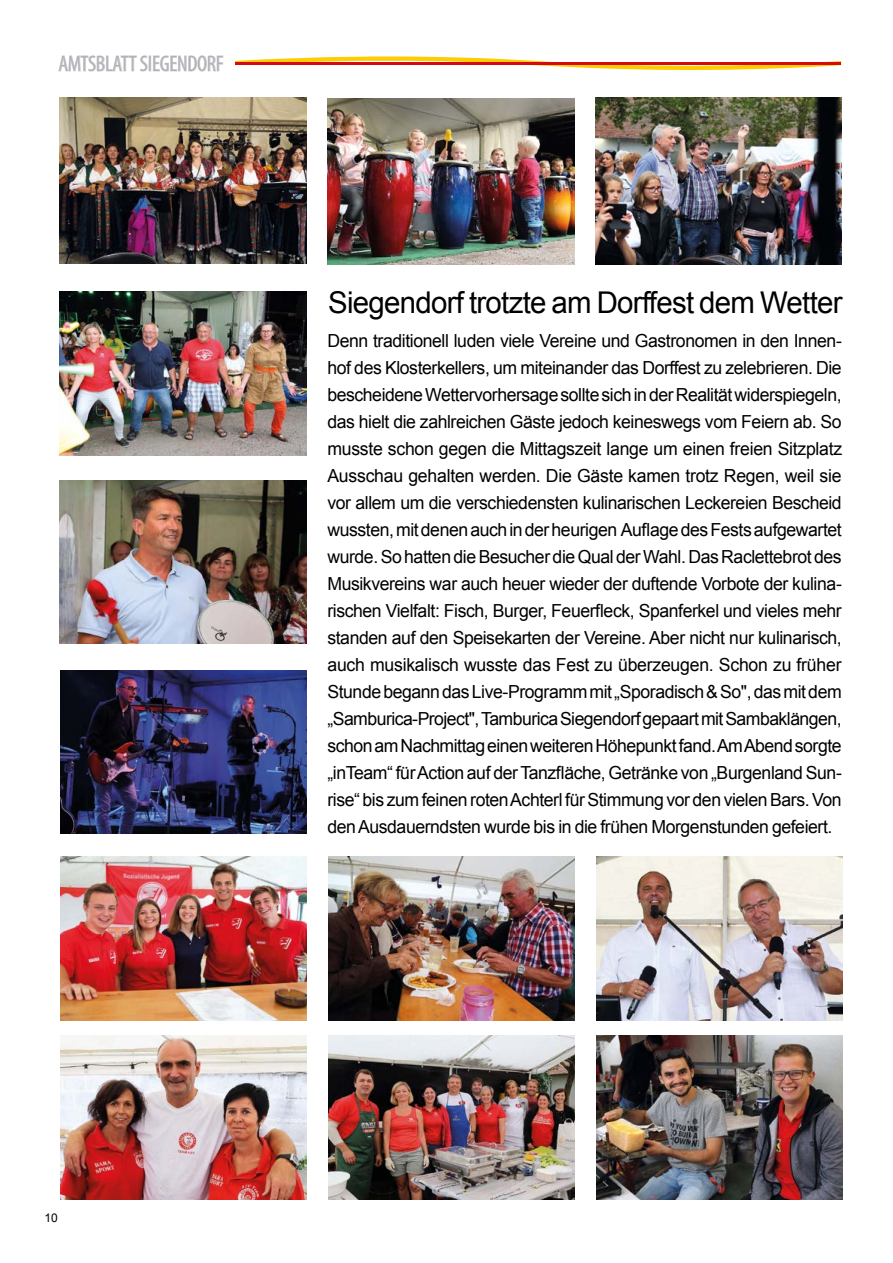
<style>
.page{position:relative;width:893px;height:1263px;background:#fff}
.page>*{position:absolute;margin:0;border:0;box-sizing:border-box;transform-origin:0 0}
.t1{font:30px "Arial";letter-spacing:-.025em;color:#000}
.t2{font:condensed 22.5px "Myriad Pro";letter-spacing:-.01em;color:#b2b2b6}
.t3{font:18px/27px "Arial";letter-spacing:-.025em;color:#000;text-align:justify}
.t4{font:12px "Arial";color:#000}
</style>
<div class="page">
<svg style="left:58px;top:55px;width:166px;height:17px"></svg>
<svg style="left:235px;top:56px;width:606px;height:14px"></svg>
<hr style="left:235px;top:62px;width:606px;height:3px;background:#d50911">
<img style="left:60px;top:98px;width:246px;height:166px">
<img style="left:327px;top:98px;width:247px;height:166px">
<img style="left:595px;top:98px;width:247px;height:166px">
<img style="left:60px;top:291px;width:246px;height:164px">
<img style="left:60px;top:670px;width:247px;height:163px">
<img style="left:60px;top:857px;width:247px;height:163px">
<img style="left:328px;top:857px;width:247px;height:163px">
<img style="left:596px;top:857px;width:247px;height:163px">
<img style="left:60px;top:1036px;width:247px;height:163px">
<img style="left:328px;top:1036px;width:247px;height:163px">
<img style="left:596px;top:1036px;width:247px;height:163px">
<img style="left:60px;top:480px;width:246px;height:163px">
<p class="t2" style="left:58px;top:50px;width:167px">AMTSBLATT SIEGENDORF</p>
<h1 class="t1" style="left:328px;top:283px;width:516px">Siegendorf trotzte am Dorffest dem Wetter</h1>
<p class="t3" style="left:327px;top:328px;width:516px">Denn traditionell luden viele Vereine und Gastronomen in den Innen&shy;hof des Klosterkellers, um miteinander das Dorffest zu zelebrieren. Die bescheidene Wettervorhersage sollte sich in der Realität widerspiegeln, das hielt die zahlreichen Gäste jedoch keineswegs vom Feiern ab. So musste schon gegen die Mittagszeit lange um einen freien Sitzplatz Ausschau gehalten werden. Die Gäste kamen trotz Regen, weil sie vor allem um die verschiedensten kulinarischen Leckereien Bescheid wussten, mit denen auch in der heurigen Auflage des Fests aufgewartet wurde. So hatten die Besucher die Qual der Wahl. Das Raclettebrot des Musikvereins war auch heuer wieder der duftende Vorbote der kulina&shy;rischen Vielfalt: Fisch, Burger, Feuerfleck, Spanferkel und vieles mehr standen auf den Speisekarten der Vereine. Aber nicht nur kulinarisch, auch musikalisch wusste das Fest zu überzeugen. Schon zu früher Stunde begann das Live-Programm mit „Sporadisch &amp; So", das mit dem „Samburica-Project", Tamburica Siegendorf gepaart mit Sambaklängen, schon am Nachmittag einen weiteren Höhepunkt fand. Am Abend sorgte „inTeam“ für Action auf der Tanzfläche, Getränke von „Burgenland Sun&shy;rise“ bis zum feinen roten Achterl für Stimmung vor den vielen Bars. Von den Ausdauerndsten wurde bis in die frühen Morgenstunden gefeiert.</p>
<p class="t4" style="left:45px;top:1210px;width:15px">10</p>
</div>
